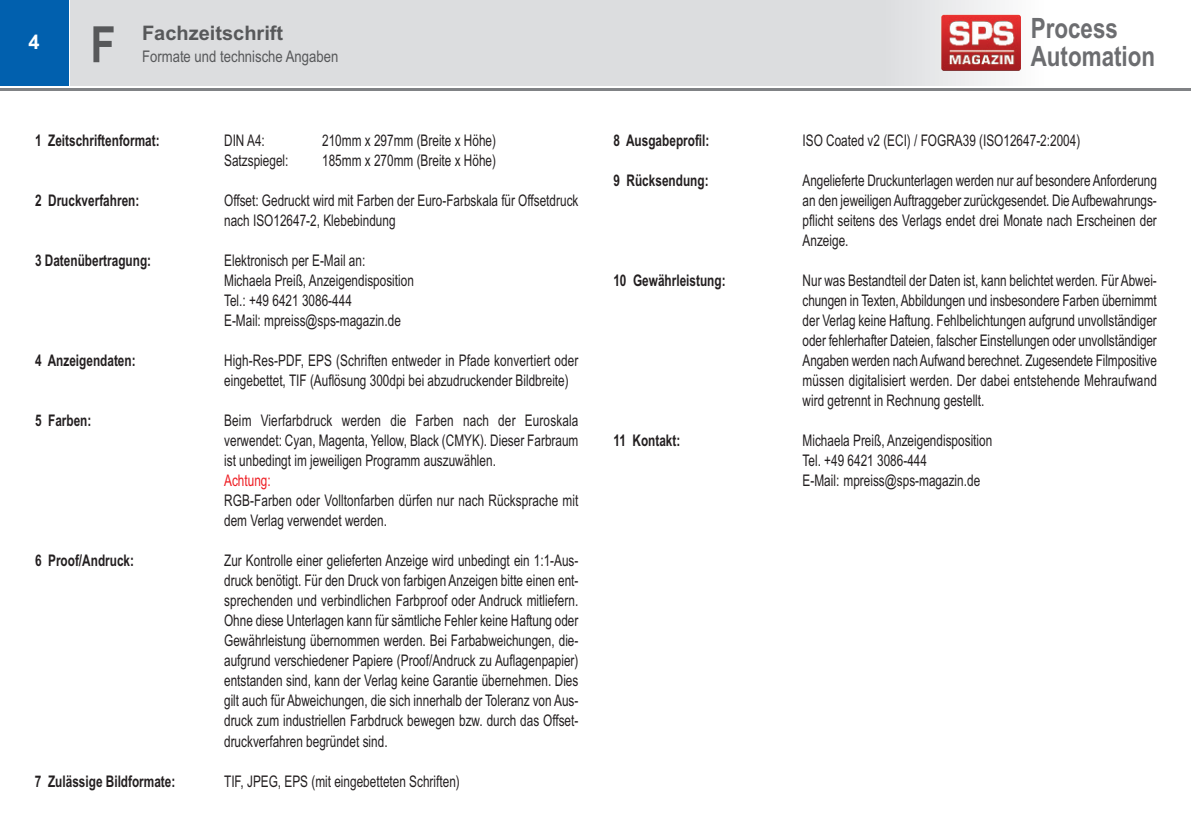
<style>
.page{position:relative;width:1191px;height:840px;background:#fff}
.page>*{position:absolute;margin:0;border:0;box-sizing:border-box;transform-origin:0 0}
.t1{font:700 50px "Arial Narrow";color:#57585a}
.t2{font:700 28px/28px "Arial";color:#6c6d70;scale:.8 1}
.t3{font:700 20px "Arial";color:#57585a}
.t4{font:700 20px "Arial";color:#fff}
.t5{font:16px/20px "Arial Narrow";color:#231f20;scale:.9 1}
.t6{font:700 16px "Arial Narrow";color:#231f20;scale:.9 1}
.t7{font:16px "Arial Narrow";color:#57585a}
.t8{font:16px "Arial Narrow";color:#ee1d23;scale:.9 1}
</style>
<div class="page">
<div style="left:71px;top:0;width:845px;height:85px;background:#dcdddf"></div>
<div style="left:0;top:0;width:68px;height:85px;background:#0160ae"></div>
<hr style="left:0;top:88px;width:1191px;height:3px;background:#808285">
<div style="left:878px;top:0;width:166px;height:85px;background:linear-gradient(to right,#dbdcde,#fefcfc)"></div>
<img style="left:941px;top:15px;width:80px;height:56px">
<p class="t4" style="left:28px;top:31px;width:13px">4</p>
<h1 class="t1" style="left:90px;top:16px;width:27px">F</h1>
<p class="t3" style="left:142px;top:22px;width:143px">Fachzeitschrift</p>
<p class="t7" style="left:142px;top:47px;width:198px">Formate und technische Angaben</p>
<p class="t6" style="left:35px;top:131px;width:140px">1 Zeitschriftenformat:</p>
<p class="t5" style="left:224px;top:130px;width:47px">DIN A4:</p>
<p class="t5" style="left:322px;top:130px;width:195px">210mm x 297mm (Breite x Höhe)</p>
<p class="t5" style="left:224px;top:150px;width:73px">Satzspiegel:</p>
<p class="t5" style="left:322px;top:150px;width:195px">185mm x 270mm (Breite x Höhe)</p>
<p class="t6" style="left:35px;top:191px;width:117px">2 Druckverfahren:</p>
<p class="t5" style="left:224px;top:190px;width:395px">Offset: Gedruckt wird mit Farben der Euro-Farbskala für Offsetdruck nach ISO12647-2, Klebebindung</p>
<p class="t6" style="left:35px;top:251px;width:131px">3 Datenübertragung:</p>
<p class="t5" style="left:224px;top:250px;width:212px">Elektronisch per E-Mail an:<br>Michaela Preiß, Anzeigendisposition<br>Tel.: +49 6421 3086-444<br>E-Mail: mpreiss@sps-magazin.de</p>
<p class="t6" style="left:35px;top:351px;width:113px">4 Anzeigendaten:</p>
<p class="t5" style="left:224px;top:350px;width:395px">High-Res-PDF, EPS (Schriften entweder in Pfade konvertiert oder eingebettet, TIF (Auflösung 300dpi bei abzudruckender Bildbreite)</p>
<p class="t6" style="left:35px;top:411px;width:64px">5 Farben:</p>
<p class="t5" style="left:224px;top:410px;width:395px;text-align:justify">Beim Vierfarbdruck werden die Farben nach der Euroskala verwendet: Cyan, Magenta, Yellow, Black (CMYK). Dieser Farbraum ist unbedingt im jeweiligen Programm auszuwählen.</p>
<p class="t8" style="left:224px;top:471px;width:53px">Achtung:</p>
<p class="t5" style="left:224px;top:490px;width:395px">RGB-Farben oder Volltonfarben dürfen nur nach Rücksprache mit dem Verlag verwendet werden.</p>
<p class="t6" style="left:35px;top:551px;width:112px">6 Proof/Andruck:</p>
<p class="t5" style="left:224px;top:550px;width:395px;text-align:justify">Zur Kontrolle einer gelieferten Anzeige wird unbedingt ein 1:1-Aus&shy;druck benötigt. Für den Druck von farbigen Anzeigen bitte einen ent&shy;sprechenden und verbindlichen Farbproof oder Andruck mitliefern.<br>Ohne diese Unterlagen kann für sämtliche Fehler keine Haftung oder Gewährleistung übernommen werden. Bei Farbabweichungen, die&shy;aufgrund verschiedener Papiere (Proof/Andruck zu Auflagenpapier) entstanden sind, kann der Verlag keine Garantie übernehmen. Dies gilt auch für Abweichungen, die sich innerhalb der Toleranz von Aus&shy;druck zum industriellen Farbdruck bewegen bzw. durch das Offset&shy;druckverfahren begründet sind.</p>
<p class="t6" style="left:35px;top:771px;width:158px">7 Zulässige Bildformate:</p>
<p class="t5" style="left:224px;top:770px;width:263px">TIF, JPEG, EPS (mit eingebetteten Schriften)</p>
<h2 class="t2" style="left:1030px;top:15px;width:157px">Process<br>Automation</h2>
<p class="t6" style="left:613px;top:131px;width:108px">8 Ausgabeprofil:</p>
<p class="t5" style="left:802px;top:130px;width:310px">ISO Coated v2 (ECI) / FOGRA39 (ISO12647-2:2004)</p>
<p class="t6" style="left:613px;top:171px;width:107px">9 Rücksendung:</p>
<p class="t5" style="left:802px;top:170px;width:395px;text-align:justify">Angelieferte Druckunterlagen werden nur auf besondere Anforderung an den jeweiligen Auftraggeber zurückgesendet. Die Aufbewahrungs&shy;pflicht seitens des Verlags endet drei Monate nach Erscheinen der Anzeige.</p>
<p class="t6" style="left:613px;top:271px;width:126px">10 Gewährleistung:</p>
<p class="t5" style="left:802px;top:270px;width:395px;text-align:justify">Nur was Bestandteil der Daten ist, kann belichtet werden. Für Abwei&shy;chungen in Texten, Abbildungen und insbesondere Farben übernimmt der Verlag keine Haftung. Fehlbelichtungen aufgrund unvollständiger oder fehlerhafter Dateien, falscher Einstellungen oder unvollständiger Angaben werden nach Aufwand berechnet. Zugesendete Filmpositive müssen digitalisiert werden. Der dabei entstehende Mehraufwand wird getrennt in Rechnung gestellt.</p>
<p class="t6" style="left:613px;top:431px;width:76px">11 Kontakt:</p>
<p class="t5" style="left:802px;top:430px;width:212px">Michaela Preiß, Anzeigendisposition<br>Tel. +49 6421 3086-444<br>E-Mail: mpreiss@sps-magazin.de</p>
</div>
